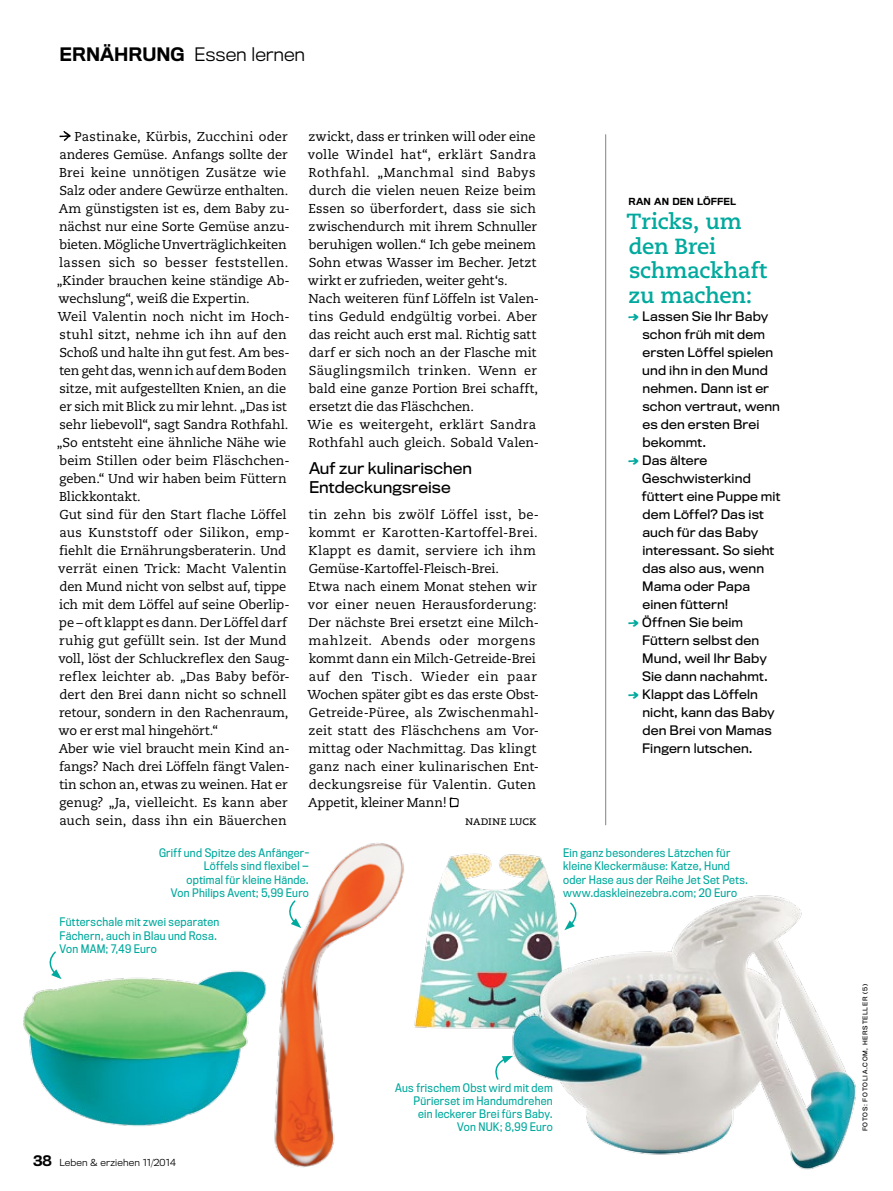
<style>
.page{position:relative;width:893px;height:1191px;background:#fff}
.page>*{position:absolute;margin:0;border:0;box-sizing:border-box;transform-origin:0 0}
.t1{font:700 21.9px/24.9px "Caecilia LT Std";letter-spacing:-.01em;color:#00a99d}
.t2{font:300 17.25px "Titling Gothic FB Normal";color:#000}
.t3{font:15px/19.5px "Titling Gothic FB Normal";letter-spacing:.005em;color:#000}
.t4{font:12.9px/18px "Caecilia LT Std";color:#000}
.t5{font:12.15px/18px "Titling Gothic FB Normal";letter-spacing:.015em;color:#000}
.t6{font:12.15px "Caecilia LT Std";letter-spacing:-.01em;color:#000}
.t7{font:10.95px/13.2px "Titling Gothic FB Narrow";letter-spacing:.025em;color:#00a99d;text-align:right}
.t8{font:300 9px "Titling Gothic FB Normal";letter-spacing:.02em;color:#000}
.t9{font:500 9px "Titling Gothic FB Normal";letter-spacing:.015em;color:#000}
.t10{font:6px "Titling Gothic FB Normal";letter-spacing:.115em;color:#000}
.s1{font-weight:500}
.s2{font-weight:500;font-size:13.5px}
</style>
<div class="page">
<img style="left:23px;top:970px;width:242px;height:156px">
<img style="left:265px;top:843px;width:139px;height:325px">
<img style="left:414px;top:853px;width:139px;height:176px">
<hr style="left:605px;top:135px;width:1px;height:690px;background:#808285">
<svg style="left:450px;top:797px;width:9px;height:10px"></svg>
<svg style="left:59px;top:131px;width:12px;height:10px"></svg>
<img style="left:507px;top:889px;width:349px;height:281px">
<svg style="left:284px;top:899px;width:17px;height:29px"></svg>
<svg style="left:564px;top:901px;width:18px;height:29px"></svg>
<svg style="left:495px;top:1056px;width:18px;height:25px"></svg>
<svg style="left:44px;top:951px;width:18px;height:28px"></svg>
<h2 class="t2" style="left:60px;top:45px;width:247px"><span class="s1">ERNÄHRUNG</span> Essen lernen</h2>
<p class="t4" style="left:57px;top:128px;width:235px;text-indent:18px">Pastinake, Kürbis, Zucchini oder anderes Gemüse. Anfangs sollte der Brei keine unnötigen Zusätze wie Salz oder andere Gewürze enthalten.<br>Am günstigsten ist es, dem Baby zu&shy;nächst nur eine Sorte Gemüse anzu&shy;bieten. Mögliche Unverträglichkeiten lassen sich so besser feststellen. „Kinder brauchen keine ständige Ab&shy;wechslung“, weiß die Expertin.<br>Weil Valentin noch nicht im Hoch&shy;stuhl sitzt, nehme ich ihn auf den Schoß und halte ihn gut fest. Am bes&shy;ten geht das, wenn ich auf dem Boden sitze, mit aufgestellten Knien, an die er sich mit Blick zu mir lehnt. „Das ist sehr liebevoll“, sagt Sandra Rothfahl. „So entsteht eine ähnliche Nähe wie beim Stillen oder beim Fläschchen&shy;geben.“ Und wir haben beim Füttern Blickkontakt.<br>Gut sind für den Start flache Löffel aus Kunststoff oder Silikon, emp&shy;fiehlt die Ernährungsberaterin. Und verrät einen Trick: Macht Valentin den Mund nicht von selbst auf, tippe ich mit dem Löffel auf seine Oberlip&shy;pe – oft klappt es dann. Der Löffel darf ruhig gut gefüllt sein. Ist der Mund voll, löst der Schluckreflex den Saug&shy;reflex leichter ab. „Das Baby beför&shy;dert den Brei dann nicht so schnell retour, sondern in den Rachenraum, wo er erst mal hingehört.“<br>Aber wie viel braucht mein Kind an&shy;fangs? Nach drei Löffeln fängt Valen&shy;tin schon an, etwas zu weinen. Hat er genug? „Ja, vielleicht. Es kann aber auch sein, dass ihn ein Bäuerchen</p>
<p class="t4" style="left:307px;top:128px;width:233px">zwickt, dass er trinken will oder eine volle Windel hat“, erklärt Sandra Rothfahl. „Manchmal sind Babys durch die vielen neuen Reize beim Essen so überfordert, dass sie sich zwischendurch mit ihrem Schnuller beruhigen wollen.“ Ich gebe meinem Sohn etwas Wasser im Becher. Jetzt wirkt er zufrieden, weiter geht‘s.<br>Nach weiteren fünf Löffeln ist Valen&shy;tins Geduld endgültig vorbei. Aber das reicht auch erst mal. Richtig satt darf er sich noch an der Flasche mit Säuglingsmilch trinken. Wenn er bald eine ganze Portion Brei schafft, ersetzt die das Fläschchen.<br>Wie es weitergeht, erklärt Sandra Rothfahl auch gleich. Sobald Valen-</p>
<p class="t3" style="left:309px;top:458px;width:165px">Auf zur kulinarischen<br>Entdeckungsreise</p>
<p class="t4" style="left:307px;top:506px;width:233px">tin zehn bis zwölf Löffel isst, be&shy;kommt er Karotten-Kartoffel-Brei.<br>Klappt es damit, serviere ich ihm Gemüse-Kartoffel-Fleisch-Brei.<br>Etwa nach einem Monat stehen wir vor einer neuen Herausforderung:<br>Der nächste Brei ersetzt eine Milch&shy;mahlzeit. Abends oder morgens kommt dann ein Milch-Getreide-Brei auf den Tisch. Wieder ein paar Wochen später gibt es das erste Obst-Getreide-Püree, als Zwischenmahl&shy;zeit statt des Fläschchens am Vor&shy;mittag oder Nachmittag. Das klingt ganz nach einer kulinarischen Ent&shy;deckungsreise für Valentin. Guten Appetit, kleiner Mann!</p>
<p class="t6" style="left:465px;top:814px;width:73px">nadine luck</p>
<p class="t7" style="left:159px;top:846px;width:151px">Griff und Spitze des Anfänger-<br>Löffels sind flexibel —<br>optimal für kleine Hände.<br>Von Philips Avent; 5,99 Euro</p>
<p class="t7" style="left:60px;top:916px;width:161px;text-align:left">Fütterschale mit zwei separaten<br>Fächern, auch in Blau und Rosa.<br>Von MAM; 7,49 Euro</p>
<p class="t9" style="left:628px;top:197px;width:109px">RAN AN DEN LÖFFEL</p>
<h1 class="t1" style="left:626px;top:209px;width:142px">Tricks, um den Brei schmackhaft zu machen:</h1>
<p class="t5" style="left:642px;top:308px;width:140px">Lassen Sie Ihr Baby schon früh mit dem ersten Löffel spielen und ihn in den Mund nehmen. Dann ist er schon vertraut, wenn es den ersten Brei bekommt.<br>Das ältere<br>Geschwisterkind füttert eine Puppe mit dem Löffel? Das ist auch für das Baby interessant. So sieht das also aus, wenn<br>Mama oder Papa einen füttern!<br>Öffnen Sie beim<br>Füttern selbst den<br>Mund, weil Ihr Baby<br>Sie dann nachahmt.<br>Klappt das Löffeln nicht, kann das Baby den Brei von Mamas<br>Fingern lutschen.</p>
<p class="t7" style="left:563px;top:846px;width:187px;text-align:left">Ein ganz besonderes Lätzchen für kleine Kleckermäuse: Katze, Hund oder Hase aus der Reihe Jet Set Pets. www.daskleinezebra.com; 20 Euro</p>
<p class="t8" style="left:33px;top:1157px;width:144px"><span class="s2">38</span> Leben &amp; erziehen 11/2014</p>
<p class="t7" style="left:395px;top:1081px;width:159px">Aus frischem Obst wird mit dem<br>Pürierset im Handumdrehen<br>ein leckerer Brei fürs Baby.<br>Von NUK; 8,99 Euro</p>
<p class="t10" style="left:862px;top:1131px;width:149px;rotate:-90deg">FOTOS: FOTOLIA.COM, HERSTELLER (5)</p>
</div>
